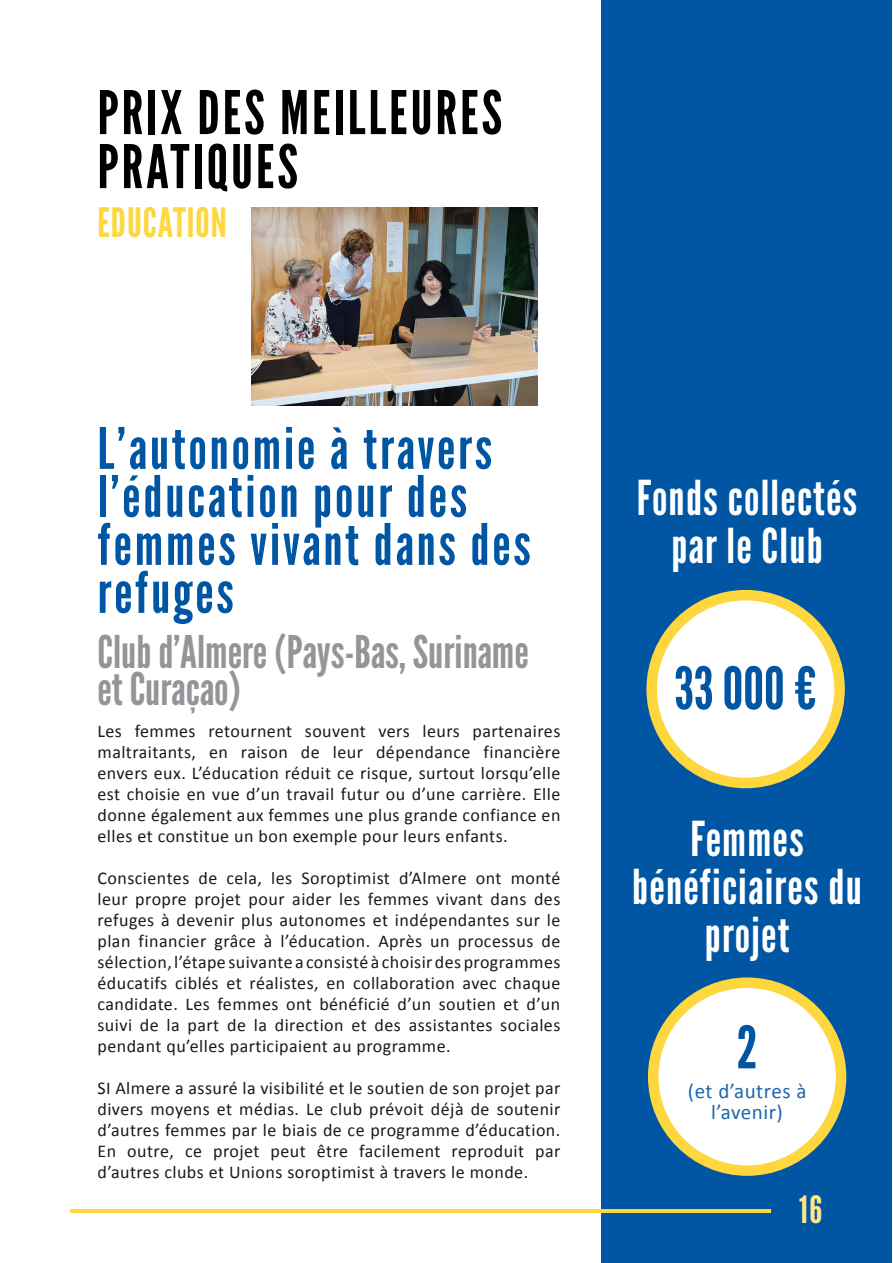
<style>
.page{position:relative;width:893px;height:1263px;background:#fff}
.page>*{position:absolute;margin:0;border:0;box-sizing:border-box;transform-origin:0 0}
.t1{font:60px/54px "League Gothic";letter-spacing:.05em;color:#000}
.t2{font:58.5px "League Gothic";color:#0056a3}
.t3{font:57px/48px "League Gothic";letter-spacing:.05em;color:#0056a3}
.t4{font:48px/48px "League Gothic";letter-spacing:.025em;color:#fff;text-align:center}
.t5{font:45px/37.5px "League Gothic";color:#939598}
.t6{font:40.5px "League Gothic";letter-spacing:.025em;color:#fed73e}
.t7{font:37.5px "League Gothic";color:#ffe78b}
.t8{font:21px/21px "Calibri";letter-spacing:.025em;color:#1a67ac;text-align:center}
.t9{font:18px/21px "Calibri";letter-spacing:.025em;color:#1a1a1a;text-align:justify}
</style>
<div class="page">
<div style="left:601px;top:0;width:290px;height:1263px;background:#0056a3"></div>
<div style="left:653px;top:983px;width:188px;height:187px;background:#fff;border-radius:50%"></div>
<div style="left:648px;top:977px;width:198px;height:199px;border:10px solid #fed73e;border-radius:50%"></div>
<div style="left:652px;top:595px;width:187px;height:188px;background:#fff;border-radius:50%"></div>
<div style="left:646px;top:590px;width:199px;height:198px;border:10px solid #fed73e;border-radius:50%"></div>
<hr style="left:71px;top:1209px;width:700px;height:3px;background:#fed73e">
<img style="left:252px;top:207px;width:285px;height:198px">
<p class="t1" style="left:98px;top:86px;width:406px">PRIX DES MEILLEURES<br>PRATIQUES</p>
<p class="t6" style="left:98px;top:198px;width:131px">EDUCATION</p>
<p class="t3" style="left:98px;top:425px;width:435px">L’autonomie à travers l’éducation pour des femmes vivant dans des refuges</p>
<p class="t5" style="left:98px;top:633px;width:433px">Club d’Almere (Pays-Bas, Suriname et Curaçao)</p>
<p class="t9" style="left:98px;top:720px;width:464px">Les femmes retournent souvent vers leurs partenaires maltraitants, en raison de leur dépendance financière envers eux. L’éducation réduit ce risque, surtout lorsqu’elle est choisie en vue d’un travail futur ou d’une carrière. Elle donne également aux femmes une plus grande confiance en elles et constitue un bon exemple pour leurs enfants.</p>
<p class="t9" style="left:98px;top:867px;width:464px">Conscientes de cela, les Soroptimist d’Almere ont monté leur propre projet pour aider les femmes vivant dans des refuges à devenir plus autonomes et indépendantes sur le plan financier grâce à l’éducation. Après un processus de sélection, l’étape suivante a consisté à choisir des programmes éducatifs ciblés et réalistes, en collaboration avec chaque candidate. Les femmes ont bénéficié d’un soutien et d’un suivi de la part de la direction et des assistantes sociales pendant qu’elles participaient au programme.</p>
<p class="t9" style="left:98px;top:1077px;width:464px">SI Almere a assuré la visibilité et le soutien de son projet par divers moyens et médias. Le club prévoit déjà de soutenir d’autres femmes par le biais de ce programme d’éducation.<br>En outre, ce projet peut être facilement reproduit par d’autres clubs et Unions soroptimist à travers le monde.</p>
<p class="t4" style="left:637px;top:474px;width:222px">Fonds collectés par le Club</p>
<p class="t2" style="left:674px;top:653px;width:144px">33 000 €</p>
<p class="t4" style="left:632px;top:815px;width:231px">Femmes bénéficiaires du projet</p>
<p class="t2" style="left:737px;top:1013px;width:22px">2</p>
<p class="t8" style="left:688px;top:1080px;width:120px">(et d’autres à l’avenir)</p>
<p class="t7" style="left:799px;top:1187px;width:25px">16</p>
</div>
